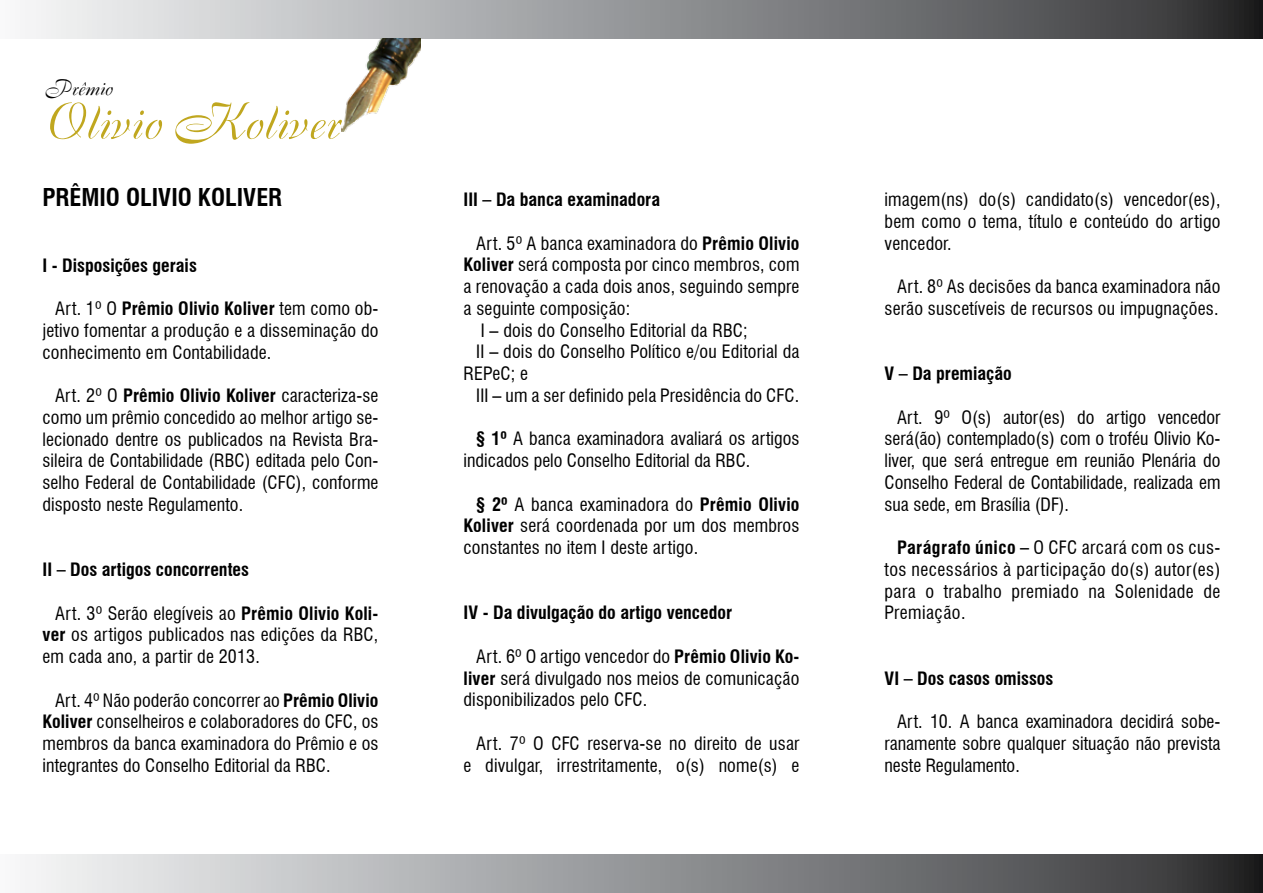
<style>
.page{position:relative;width:1263px;height:893px;background:#fff}
.page>*{position:absolute;margin:0;border:0;box-sizing:border-box;transform-origin:0 0}
.t1{font:50.4px "Cassandra";color:#c0a71f}
.t2{font:700 condensed 24px "Swiss 721 BT";color:#000}
.t3{font:21.15px "Cassandra";color:#000}
.t4{font:condensed 18px/21.8px "Swiss 721 BT";letter-spacing:.01em;color:#000;text-align:justify}
.t5{font:700 condensed 18px "Swiss 721 BT";color:#000}
.s1{font-weight:700}
</style>
<div class="page">
<div style="left:0;top:855px;width:1263px;height:38px;background:linear-gradient(to right,#f9fbfc,#2f3032)"></div>
<div style="left:0;top:0;width:1263px;height:38px;background:linear-gradient(to right,#f9fbfc,#2f3032)"></div>
<img style="left:341px;top:38px;width:80px;height:94px">
<p class="t3" style="left:45px;top:74px;width:70px">Prêmio</p>
<h1 class="t1" style="left:45px;top:89px;width:296px">Olivio Koliver</h1>
<h2 class="t2" style="left:43px;top:183px;width:241px">PRÊMIO OLIVIO KOLIVER</h2>
<p class="t5" style="left:43px;top:254px;width:156px">I - Disposições gerais</p>
<p class="t4" style="left:43px;top:298px;width:337px;text-indent:13px">Art. 1º O <span class="s1">Prêmio Olivio Koliver</span> tem como ob&shy;jetivo fomentar a produção e a disseminação do conhecimento em Contabilidade.</p>
<p class="t4" style="left:43px;top:385px;width:337px;text-indent:13px">Art. 2º O <span class="s1">Prêmio Olivio Koliver</span> caracteriza-se como um prêmio concedido ao melhor artigo se&shy;lecionado dentre os publicados na Revista Bra&shy;sileira de Contabilidade (RBC) editada pelo Con&shy;selho Federal de Contabilidade (CFC), conforme disposto neste Regulamento.</p>
<p class="t5" style="left:43px;top:559px;width:208px">II – Dos artigos concorrentes</p>
<p class="t4" style="left:43px;top:602px;width:337px;text-indent:13px">Art. 3º Serão elegíveis ao <span class="s1">Prêmio Olivio Koli&shy;ver</span> os artigos publicados nas edições da RBC, em cada ano, a partir de 2013.</p>
<p class="t4" style="left:43px;top:689px;width:337px;text-indent:13px">Art. 4º Não poderão concorrer ao <span class="s1">Prêmio Olivio Koliver</span> conselheiros e colaboradores do CFC, os membros da banca examinadora do Prêmio e os integrantes do Conselho Editorial da RBC.</p>
<p class="t5" style="left:463px;top:189px;width:198px">III – Da banca examinadora</p>
<p class="t4" style="left:476px;top:232px;width:325px">Art. 5º A banca examinadora do <span class="s1">Prêmio Olivio</span></p>
<p class="t4" style="left:463px;top:254px;width:337px"><span class="s1">Koliver</span> será composta por cinco membros, com</p>
<p class="t4" style="left:463px;top:276px;width:337px">a renovação a cada dois anos, seguindo sempre</p>
<p class="t4" style="left:463px;top:298px;width:168px">a seguinte composição:</p>
<p class="t4" style="left:481px;top:319px;width:268px">I – dois do Conselho Editorial da RBC;</p>
<p class="t4" style="left:476px;top:341px;width:325px">II – dois do Conselho Político e/ou Editorial da</p>
<p class="t4" style="left:463px;top:363px;width:66px">REPeC; e</p>
<p class="t4" style="left:476px;top:384px;width:325px">III – um a ser definido pela Presidência do CFC.</p>
<p class="t4" style="left:463px;top:428px;width:337px;text-indent:13px"><span class="s1">§ 1º</span> A banca examinadora avaliará os artigos indicados pelo Conselho Editorial da RBC.</p>
<p class="t4" style="left:463px;top:493px;width:337px;text-indent:13px"><span class="s1">§ 2º</span> A banca examinadora do <span class="s1">Prêmio Olivio Koliver</span> será coordenada por um dos membros constantes no item I deste artigo.</p>
<p class="t5" style="left:463px;top:602px;width:270px">IV - Da divulgação do artigo vencedor</p>
<p class="t4" style="left:463px;top:645px;width:337px;text-indent:13px">Art. 6º O artigo vencedor do <span class="s1">Prêmio Olivio Ko&shy;liver</span> será divulgado nos meios de comunicação disponibilizados pelo CFC.</p>
<p class="t4" style="left:463px;top:732px;width:337px;text-align:right">Art. 7º O CFC reserva-se no direito de usar<br>e divulgar, irrestritamente, o(s) nome(s) e</p>
<p class="t4" style="left:884px;top:189px;width:337px">imagem(ns) do(s) candidato(s) vencedor(es), bem como o tema, título e conteúdo do artigo vencedor.</p>
<p class="t4" style="left:884px;top:276px;width:337px;text-align:right">Art. 8º As decisões da banca examinadora não serão suscetíveis de recursos ou impugnações.</p>
<p class="t5" style="left:884px;top:363px;width:129px">V – Da premiação</p>
<p class="t4" style="left:884px;top:406px;width:337px;text-indent:13px">Art. 9º O(s) autor(es) do artigo vencedor será(ão) contemplado(s) com o troféu Olivio Ko&shy;liver, que será entregue em reunião Plenária do Conselho Federal de Contabilidade, realizada em sua sede, em Brasília (DF).</p>
<p class="t4" style="left:884px;top:537px;width:337px;text-indent:13px"><span class="s1">Parágrafo único –</span> O CFC arcará com os cus&shy;tos necessários à participação do(s) autor(es) para o trabalho premiado na Solenidade de Premiação.</p>
<p class="t5" style="left:884px;top:667px;width:170px">VI – Dos casos omissos</p>
<p class="t4" style="left:884px;top:711px;width:337px;text-indent:13px">Art. 10. A banca examinadora decidirá sobe&shy;ranamente sobre qualquer situação não prevista neste Regulamento.</p>
</div>
